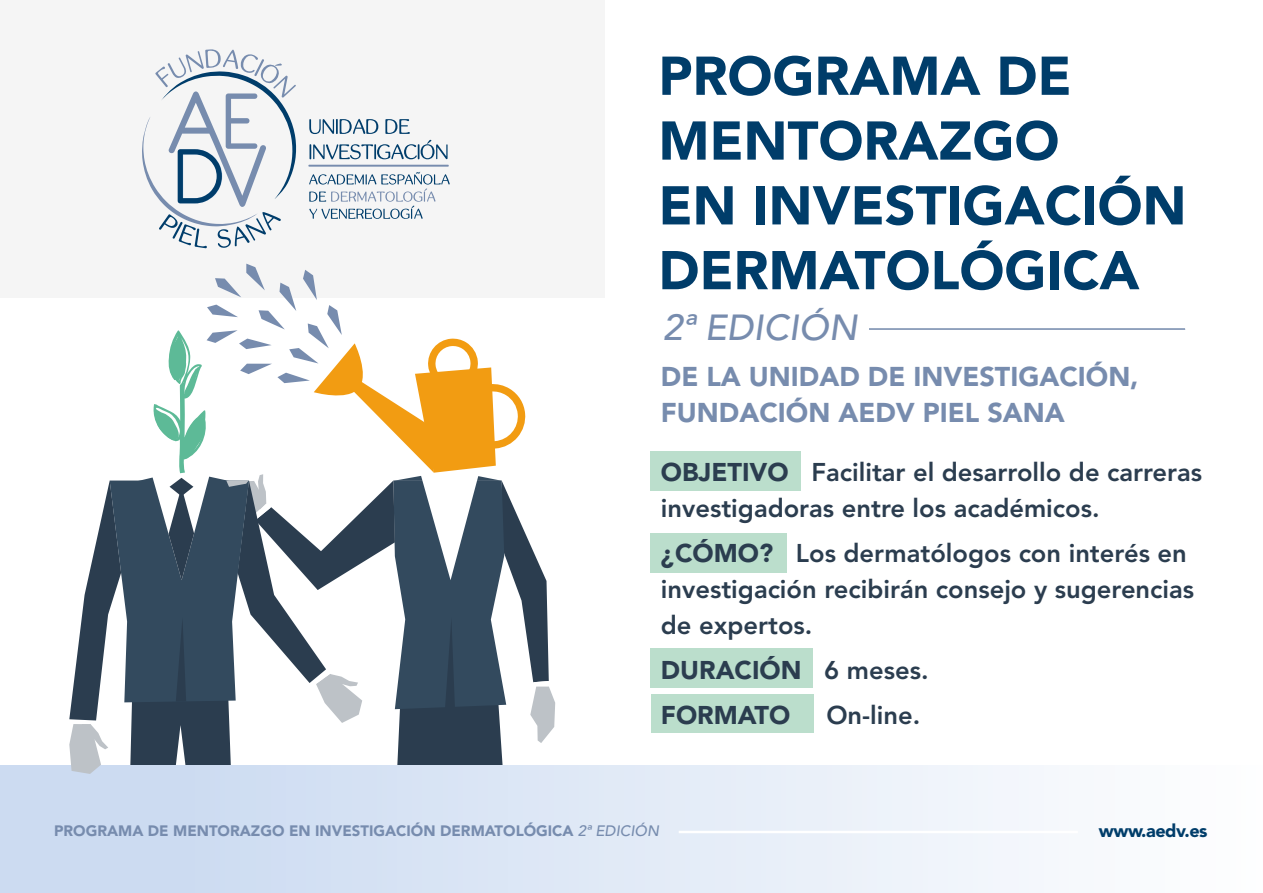
<style>
.page{position:relative;width:1263px;height:893px;background:#fff}
.page>*{position:absolute;margin:0;border:0;box-sizing:border-box;transform-origin:0 0}
.t1{font:900 54px/64.8px "Avenir LT Std";color:#003d6a}
.t2{font:italic 500 36px "Avenir LT Std";color:#778cae}
.t3{font:900 27px/36px "Avenir LT Std";color:#778cae}
.t4{font:800 25.5px/36px "Avenir LT Std";color:#2b3d4f}
.t5{font:900 25.5px/45px "Avenir LT Std";color:#2b3d4f}
.t6{font:900 18px "Avenir LT Std";letter-spacing:-.025em;color:#003d6a}
.t7{font:900 15px "Avenir LT Std";color:#778cae}
.s1{font-weight:900}
.s2{font-weight:800}
.s3{font-weight:500;font-style:italic}
</style>
<div class="page">
<div style="left:650px;top:452px;width:151px;height:39px;background:#bbdecc"></div>
<div style="left:650px;top:649px;width:162px;height:39px;background:#bbdecc"></div>
<div style="left:651px;top:694px;width:162px;height:39px;background:#bbdecc"></div>
<div style="left:650px;top:533px;width:137px;height:39px;background:#bbdecc"></div>
<div style="left:0;top:0;width:604px;height:298px;background:#f2f2f2"></div>
<svg style="left:309px;top:172px;width:141px;height:47px"></svg>
<svg style="left:142px;top:49px;width:154px;height:199px"></svg>
<hr style="left:308px;top:165px;width:141px;height:2px;background:#778cae">
<svg style="left:309px;top:119px;width:69px;height:15px"></svg>
<svg style="left:385px;top:119px;width:25px;height:15px"></svg>
<svg style="left:309px;top:140px;width:139px;height:19px"></svg>
<svg style="left:0;top:765px;width:1044px;height:128px"></svg>
<svg style="left:69px;top:264px;width:486px;height:629px"></svg>
<hr style="left:679px;top:831px;width:399px;height:2px;background:#fff">
<hr style="left:869px;top:328px;width:316px;height:2px;background:#778cae">
<h1 class="t1" style="left:658px;top:43px;width:529px">PROGRAMA DE<br>MENTORAZGO<br>EN INVESTIGACIÓN<br>DERMATOLÓGICA</h1>
<h2 class="t2" style="left:663px;top:307px;width:196px">2ª EDICIÓN</h2>
<p class="t3" style="left:661px;top:359px;width:479px">DE LA UNIDAD DE INVESTIGACIÓN,<br>FUNDACIÓN AEDV PIEL SANA</p>
<p class="t4" style="left:661px;top:454px;width:543px"><span class="s1">OBJETIVO</span> Facilitar el desarrollo de carreras investigadoras entre los académicos.</p>
<p class="t4" style="left:661px;top:535px;width:535px"><span class="s1">¿CÓMO?</span> Los dermatólogos con interés en investigación recibirán consejo y sugerencias de expertos.</p>
<p class="t5" style="left:661px;top:648px;width:269px">DURACIÓN <span class="s2">6 meses.<br></span>FORMATO</p>
<p class="t4" style="left:826px;top:697px;width:95px">On-line.</p>
<p class="t7" style="left:54px;top:822px;width:606px">PROGRAMA DE MENTORAZGO EN INVESTIGACIÓN DERMATOLÓGICA <span class="s3">2ª EDICIÓN</span></p>
<p class="t6" style="left:1099px;top:820px;width:110px">www.aedv.es</p>
</div>
